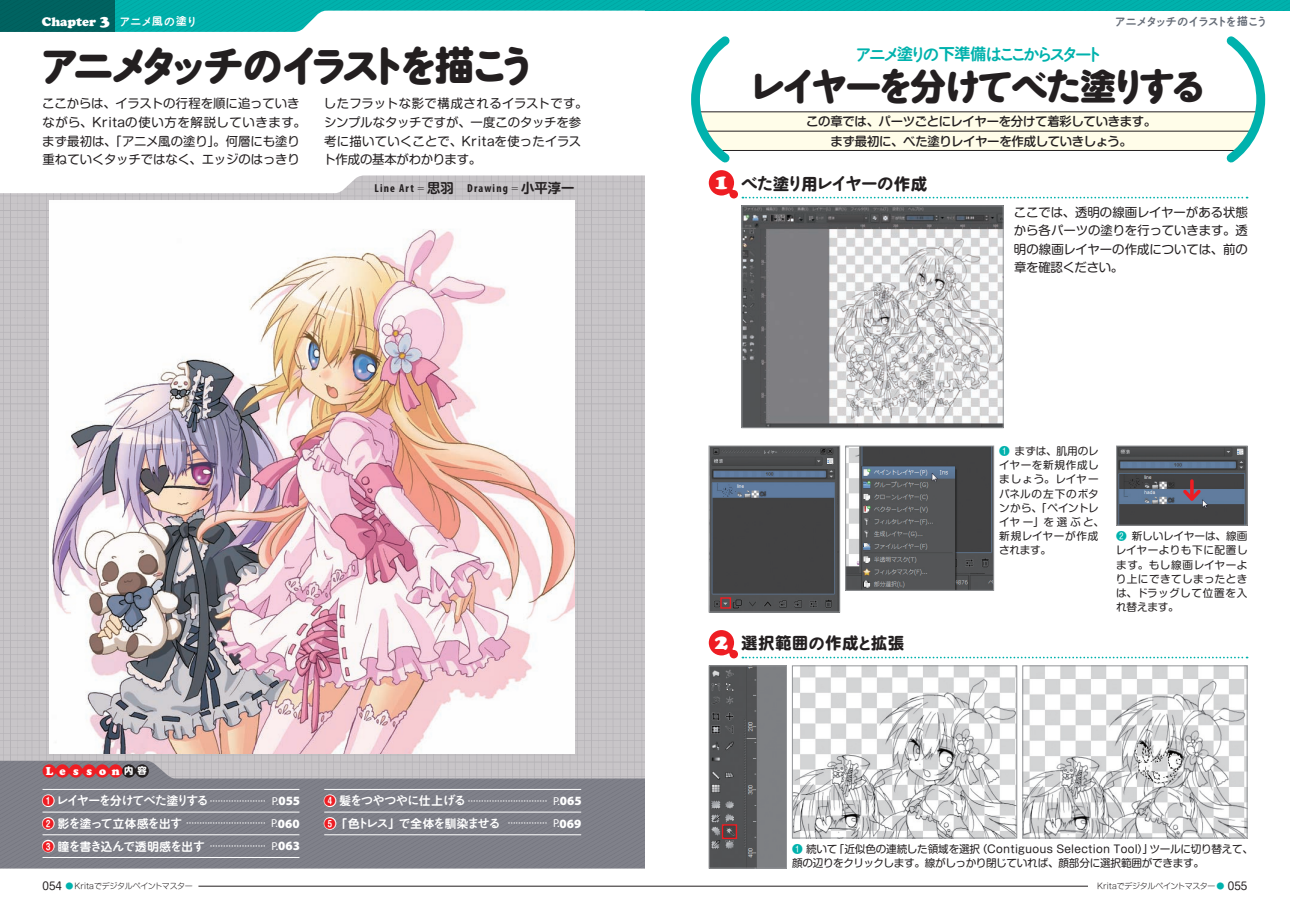
<style>
.page{position:relative;width:1290px;height:911px;background:#fff}
.page>*{position:absolute;margin:0;border:0;box-sizing:border-box;transform-origin:0 0}
.t1{font:700 42.12px "Maru Anti Std";letter-spacing:-.25em;color:#231f20}
.t2{font:700 38.25px "Maru Anti Std";letter-spacing:-.16em;color:#231f20}
.t3{font:500 17.25px "Maru Anti Std";letter-spacing:-.24em;color:#00b2ad}
.t4{font:700 17.25px "Maru Anti Std De";letter-spacing:-.085em;color:#231f20}
.t5{font:700 16px "Shin M Go Pro";letter-spacing:.06em;color:#231f20}
.t6{font:12.38px/18.6px "Shin M Go Pro";letter-spacing:-.005em;color:#231f20}
.t7{font:500 12.38px/19.5px "Shin M Go Pro";letter-spacing:-.025em;color:#231f20;text-align:center}
.t8{font:500 12.38px "Maru Anti Std";letter-spacing:-.145em;color:#fff}
.t9{font:12.38px "Cooper Black Std";color:#fff}
.t10{font:700 11.5px "Shin M Go Pro De";color:#fff}
.t11{font:700 condensed 11.5px "Myriad Pro";letter-spacing:.1em;color:#231f20}
.t12{font:500 11.5px "Maru Anti Std";letter-spacing:-.14em;color:#656c77}
.t13{font:11.12px "Cooper Black Std";letter-spacing:.6em;color:#fff}
.t14{font:10.62px/14.1px "Shin M Go Pro";letter-spacing:-.005em;color:#231f20;text-align:justify}
.t15{font:10.62px/14.1px "Shin M Go Pro";letter-spacing:.05em;color:#231f20}
.t16{font:700 8px "Shin M Go Pro De";color:#fff}
.t17{font:300 8px "Shin M Go Pro";letter-spacing:-.035em;color:#231f20}
.s1{font-size:15.5px}
.s2{font-family:"Maru Anti Std";font-weight:500;font-size:11.5px}
.s3{font-family:"Shin M Go Pro De";font-weight:700;font-size:10.62px}
.s4{font-family:"Shin M Go Pro";font-weight:800;font-size:39px}
.s5{font-family:"Shin M Go Pro";font-weight:300;font-stretch:normal;font-size:8.88px}
.s6{font-family:"Shin M Go Pro De";font-stretch:normal;font-size:13.25px}
.s7{font-family:"Shin M Go Pro";font-weight:700;font-size:9.25px}
.s8{font-family:"Shin M Go Pro De";font-weight:700;font-size:11.5px;color:#ee1d23}
.s9{font-family:"Shin M Go Pro De";font-weight:700;font-size:11.5px}
.s10{font-family:"Shin M Go Pro De";font-weight:700;font-size:8px}
.s11{font-family:"Myriad Pro";font-weight:400;font-size:11.5px}
.s12{font-family:"Myriad Pro";font-weight:900;font-size:12.62px}
.s13{font-size:11.5px;color:#ee1d23}
.s14{font-size:11.5px}
.s15{font-family:"Maru Anti Std";font-weight:500;font-size:12.38px}
.s16{color:#ee1d23}
.s17{font-size:8px}
.s18{font-family:"Myriad Pro";font-weight:400}
.s19{font-family:"Shin M Go Pro De";font-weight:700;font-size:16px}
.s20{font-family:"Shin M Go Pro";font-weight:800;font-size:35.38px}
.s21{font-family:"Cooper Black Std";font-weight:400;font-size:21.25px;color:#fff}
.s22{font-family:"Shin M Go Pro";font-size:16px}
.s23{font-family:"Maru Anti Std De";font-size:17.25px}
.s24{color:#00b2ad}
.s25{font-weight:400;font-size:10.62px}
</style>
<div class="page">
<img style="left:115px;top:0;width:530px;height:32px">
<img style="left:645px;top:0;width:645px;height:11px">
<div style="left:0;top:0;width:115px;height:32px;background:#006360"></div>
<img style="left:0;top:175px;width:645px;height:585px">
<img style="left:0;top:760px;width:645px;height:108px">
<hr style="left:198px;top:886px;width:447px;height:1px;background:#231f20">
<hr style="left:645px;top:886px;width:443px;height:1px;background:#231f20">
<svg style="left:691px;top:36px;width:575px;height:162px"></svg>
<img style="left:743px;top:208px;width:258px;height:218px">
<div style="left:741px;top:206px;width:262px;height:222px;border:1px solid #939598"></div>
<img style="left:711px;top:448px;width:127px;height:162px">
<div style="left:709px;top:446px;width:131px;height:166px;border:1px solid #939598"></div>
<svg style="left:709px;top:630px;width:538px;height:28px"></svg>
<img style="left:711px;top:667px;width:74px;height:199px">
<div style="left:709px;top:665px;width:78px;height:203px;border:1px solid #939598"></div>
<img style="left:847px;top:448px;width:145px;height:140px">
<div style="left:845px;top:446px;width:149px;height:144px;border:1px solid #939598"></div>
<img style="left:1118px;top:448px;width:127px;height:75px">
<div style="left:1116px;top:446px;width:131px;height:79px;border:1px solid #939598"></div>
<img style="left:794px;top:667px;width:221px;height:169px">
<div style="left:792px;top:665px;width:225px;height:173px;border:1px solid #939598"></div>
<img style="left:1024px;top:667px;width:221px;height:169px">
<div style="left:1022px;top:665px;width:225px;height:173px;border:1px solid #939598"></div>
<div style="left:722px;top:824px;width:15px;height:15px;border:1px solid #ee1d23"></div>
<img style="left:49px;top:200px;width:525px;height:553px">
<svg style="left:41px;top:787px;width:15px;height:21px"></svg>
<svg style="left:41px;top:816px;width:15px;height:14px"></svg>
<svg style="left:41px;top:839px;width:15px;height:14px"></svg>
<hr style="left:43px;top:789px;width:256px;height:1px;background:#fff">
<hr style="left:43px;top:812px;width:256px;height:1px;background:#fff">
<hr style="left:43px;top:834px;width:256px;height:1px;background:#fff">
<hr style="left:43px;top:857px;width:256px;height:1px;background:#fff">
<svg style="left:323px;top:786px;width:14px;height:44px"></svg>
<hr style="left:324px;top:789px;width:257px;height:1px;background:#fff">
<hr style="left:324px;top:812px;width:257px;height:1px;background:#fff">
<hr style="left:324px;top:834px;width:257px;height:1px;background:#fff">
<div style="left:43px;top:764px;width:13px;height:13px;background:#ee1d23;border-radius:50%"></div>
<div style="left:56px;top:764px;width:13px;height:13px;background:#ee1d23;border-radius:50%"></div>
<div style="left:69px;top:764px;width:13px;height:13px;background:#ee1d23;border-radius:50%"></div>
<div style="left:82px;top:764px;width:14px;height:13px;background:#ee1d23;border-radius:50%"></div>
<div style="left:96px;top:764px;width:13px;height:13px;background:#ee1d23;border-radius:50%"></div>
<div style="left:109px;top:764px;width:13px;height:13px;background:#ee1d23;border-radius:50%"></div>
<div style="left:122px;top:764px;width:14px;height:13px;background:#221e1f;border-radius:50%"></div>
<div style="left:136px;top:764px;width:13px;height:13px;background:#221e1f;border-radius:50%"></div>
<hr style="left:1190px;top:481px;width:3px;height:18px;background:#ee1d23">
<svg style="left:1180px;top:486px;width:24px;height:18px"></svg>
<div style="left:720px;top:597px;width:11px;height:11px;border:1px solid #ee1d23"></div>
<p class="t9" style="left:42px;top:14px;width:157px">Chapter <span class="s1">3</span> <span class="s2">アニメ</span><span class="s3">風</span><span class="s2">の</span><span class="s3">塗</span><span class="s2">り</span></p>
<p class="t12" style="left:1114px;top:13px;width:155px">アニメタッチのイラストを<span class="s3">描</span>こう</p>
<p class="t1" style="left:38px;top:34px;width:501px">アニメタッチのイラストを<span class="s4">描</span>こう</p>
<p class="t6" style="left:42px;top:93px;width:265px">ここからは、イラストの行程を順に追っていきながら、Kritaの使い方を解説していきます。まず最初は、「アニメ風の塗り」。何層にも塗り重ねていくタッチではなく、エッジのはっきり</p>
<p class="t6" style="left:323px;top:93px;width:266px">したフラットな影で構成されるイラストです。シンプルなタッチですが、一度このタッチを参考に描いていくことで、Kritaを使ったイラスト作成の基本がわかります。</p>
<p class="t11" style="left:374px;top:181px;width:201px">Line Art <span class="s5">＝</span><span class="s6">思羽　</span>Drawing <span class="s5">＝</span><span class="s6">小平淳一</span></p>
<p class="t13" style="left:46px;top:764px;width:103px">Les son<span class="s7">内容</span></p>
<p class="t8" style="left:43px;top:791px;width:259px"><span class="s8">❶</span> レイヤーを<span class="s9">分</span>けてべた<span class="s9">塗</span>りする<span class="s10">…………………</span> <span class="s11">P.</span><span class="s12">055</span></p>
<p class="t16" style="left:43px;top:817px;width:259px"><span class="s13">❷</span> <span class="s14">影</span><span class="s15">を</span><span class="s14">塗</span><span class="s15">って</span><span class="s14">立体感</span><span class="s15">を</span><span class="s14">出</span><span class="s15">す</span> ………………………… <span class="s11">P.</span><span class="s12">060</span></p>
<p class="t10" style="left:43px;top:836px;width:259px"><span class="s16">❸</span> 瞳<span class="s15">を</span>書<span class="s15">き</span>込<span class="s15">んで</span>透明感<span class="s15">を</span>出<span class="s15">す</span> <span class="s17">…………………</span> <span class="s18">P.</span><span class="s12">063</span></p>
<p class="t16" style="left:324px;top:794px;width:259px"><span class="s13">❹</span> <span class="s14">髪</span><span class="s15">をつやつやに</span><span class="s14">仕上</span><span class="s15">げる</span> ………………………… <span class="s11">P.</span><span class="s12">065</span></p>
<p class="t8" style="left:324px;top:814px;width:259px"><span class="s8">❺</span><span class="s9">「色</span>トレス<span class="s9">」</span>で<span class="s9">全体</span>を<span class="s9">馴染</span>ませる <span class="s10">……………</span> <span class="s11">P.</span><span class="s12">069</span></p>
<p class="t3" style="left:855px;top:41px;width:250px">アニメ<span class="s19">塗</span>りの<span class="s19">下準備</span>はここからスタート</p>
<p class="t2" style="left:748px;top:58px;width:461px">レイヤーを<span class="s20">分</span>けてべた<span class="s20">塗</span>りする</p>
<p class="t7" style="left:806px;top:110px;width:352px">この章では、パーツごとにレイヤーを分けて着彩していきます。まず最初に、べた塗りレイヤーを作成していきしょう。</p>
<p class="t4" style="left:715px;top:170px;width:214px"><span class="s21">1</span> べた<span class="s22">塗</span>り<span class="s22">用</span>レイヤーの<span class="s22">作成</span></p>
<p class="t5" style="left:715px;top:630px;width:191px"><span class="s21">2</span> 選択範囲<span class="s23">の</span>作成<span class="s23">と</span>拡張</p>
<p class="t6" style="left:1014px;top:201px;width:236px;text-align:justify">ここでは、透明の線画レイヤーがある状態から各パーツの塗りを行っていきます。透明の線画レイヤーの作成については、前の章を確認ください。</p>
<p class="t15" style="left:999px;top:443px;width:107px"><span class="s24">❶</span> まずは、肌用のレイヤーを新規作成しましょう。レイヤーパネルの左下のボタンから、「ペイントレイヤー」を選ぶと、新規レイヤーが作成されます。</p>
<p class="t14" style="left:1116px;top:528px;width:133px"><span class="s24">❷</span> 新しいレイヤーは、線画レイヤーよりも下に配置します。もし線画レイヤーより上にできてしまったときは、ドラッグして位置を入れ替えます。</p>
<p class="t14" style="left:792px;top:840px;width:463px"><span class="s24">❶</span> 続いて「近似色の連続した領域を選択（Contiguous Selection Tool）」ツールに切り替えて、顔の辺りをクリックします。線がしっかり閉じていれば、顔部分に選択範囲ができます。</p>
<p class="t17" style="left:43px;top:879px;width:152px"><span class="s25">054</span> <span class="s24">●</span>Kritaでデジタルペイントマスター</p>
<p class="t17" style="left:1097px;top:879px;width:152px">Kritaでデジタルペイントマスター<span class="s24">●</span> <span class="s25">055</span></p>
</div>
